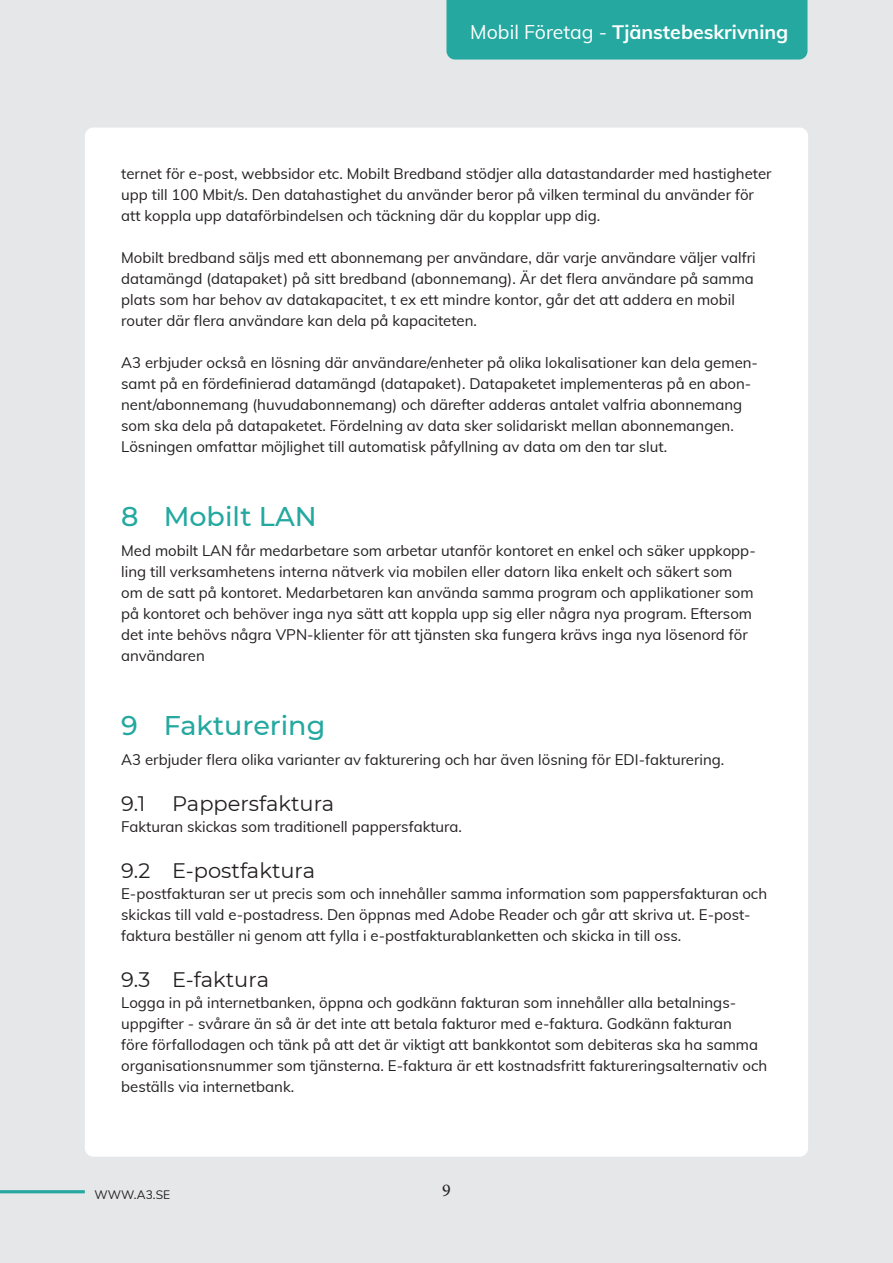
<style>
.page{position:relative;width:893px;height:1263px;background:#e6e7e9}
.page>*{position:absolute;margin:0;border:0;box-sizing:border-box;transform-origin:0 0}
.t1{font:500 27px "Montserrat";color:#24a8a0}
.t2{font:21px "Montserrat";color:#231f20}
.t3{font:700 19.5px "Muli";color:#fff}
.t4{font:18px "Minion Pro";color:#231f20}
.Normal_10_Muli{font:15px/21px "Muli";color:#231f20}
.t5{font:12px "Muli";color:#231f20}
.s1{font-weight:400}
</style>
<div class="page">
<div style="left:446px;top:0;width:361px;height:60px;background:#24a8a0"></div>
<div style="left:85px;top:128px;width:723px;height:1029px;background:#fff;border-radius:9px"></div>
<hr style="left:0;top:1190px;width:85px;height:3px;background:#24a8a0">
<h3 class="t3" style="left:470px;top:17px;width:320px"><span class="s1">Mobil Företag -</span> Tjänstebeskrivning</h3>
<p class="Normal_10_Muli" style="left:121px;top:162px;width:652px">ternet för e-post, webbsidor etc. Mobilt Bredband stödjer alla datastandarder med hastigheter upp till 100 Mbit/s. Den datahastighet du använder beror på vilken terminal du använder för att koppla upp dataförbindelsen och täckning där du kopplar upp dig.</p>
<p class="Normal_10_Muli" style="left:121px;top:246px;width:636px">Mobilt bredband säljs med ett abonnemang per användare, där varje användare väljer valfri datamängd (datapaket) på sitt bredband (abonnemang). Är det flera användare på samma plats som har behov av datakapacitet, t ex ett mindre kontor, går det att addera en mobil router där flera användare kan dela på kapaciteten.</p>
<p class="Normal_10_Muli" style="left:121px;top:351px;width:638px">A3 erbjuder också en lösning där användare/enheter på olika lokalisationer kan dela gemen&shy;samt på en fördefinierad datamängd (datapaket). Datapaketet implementeras på en abon&shy;nent/abonnemang (huvudabonnemang) och därefter adderas antalet valfria abonnemang som ska dela på datapaketet. Fördelning av data sker solidariskt mellan abonnemangen.<br>Lösningen omfattar möjlighet till automatisk påfyllning av data om den tar slut.</p>
<p class="t1" style="left:121px;top:498px;width:197px">8 Mobilt LAN</p>
<p class="Normal_10_Muli" style="left:121px;top:539px;width:636px">Med mobilt LAN får medarbetare som arbetar utanför kontoret en enkel och säker uppkopp&shy;ling till verksamhetens interna nätverk via mobilen eller datorn lika enkelt och säkert som om de satt på kontoret. Medarbetaren kan använda samma program och applikationer som på kontoret och behöver inga nya sätt att koppla upp sig eller några nya program. Eftersom det inte behövs några VPN-klienter för att tjänsten ska fungera krävs inga nya lösenord för användaren</p>
<p class="t1" style="left:121px;top:707px;width:206px">9 Fakturering</p>
<p class="Normal_10_Muli" style="left:121px;top:748px;width:605px">A3 erbjuder flera olika varianter av fakturering och har även lösning för EDI-fakturering.</p>
<p class="t2" style="left:121px;top:789px;width:26px">9.1</p>
<p class="t2" style="left:172px;top:789px;width:164px">Pappersfaktura</p>
<p class="Normal_10_Muli" style="left:121px;top:815px;width:342px">Fakturan skickas som traditionell pappersfaktura.</p>
<p class="t2" style="left:121px;top:856px;width:196px">9.2 E-postfaktura</p>
<p class="Normal_10_Muli" style="left:121px;top:882px;width:647px">E-postfakturan ser ut precis som och innehåller samma information som pappersfakturan och skickas till vald e-postadress. Den öppnas med Adobe Reader och går att skriva ut. E-post&shy;faktura beställer ni genom att fylla i e-postfakturablanketten och skicka in till oss.</p>
<p class="t2" style="left:121px;top:965px;width:149px">9.3 E-faktura</p>
<p class="Normal_10_Muli" style="left:121px;top:992px;width:648px">Logga in på internetbanken, öppna och godkänn fakturan som innehåller alla betalnings&shy;uppgifter - svårare än så är det inte att betala fakturor med e-faktura. Godkänn fakturan<br>före förfallodagen och tänk på att det är viktigt att bankkontot som debiteras ska ha samma organisationsnummer som tjänsterna. E-faktura är ett kostnadsfritt faktureringsalternativ och beställs via internetbank.</p>
<p class="t5" style="left:94px;top:1186px;width:77px">WWW.A3.SE</p>
<p class="t4" style="left:442px;top:1178px;width:10px">9</p>
</div>
